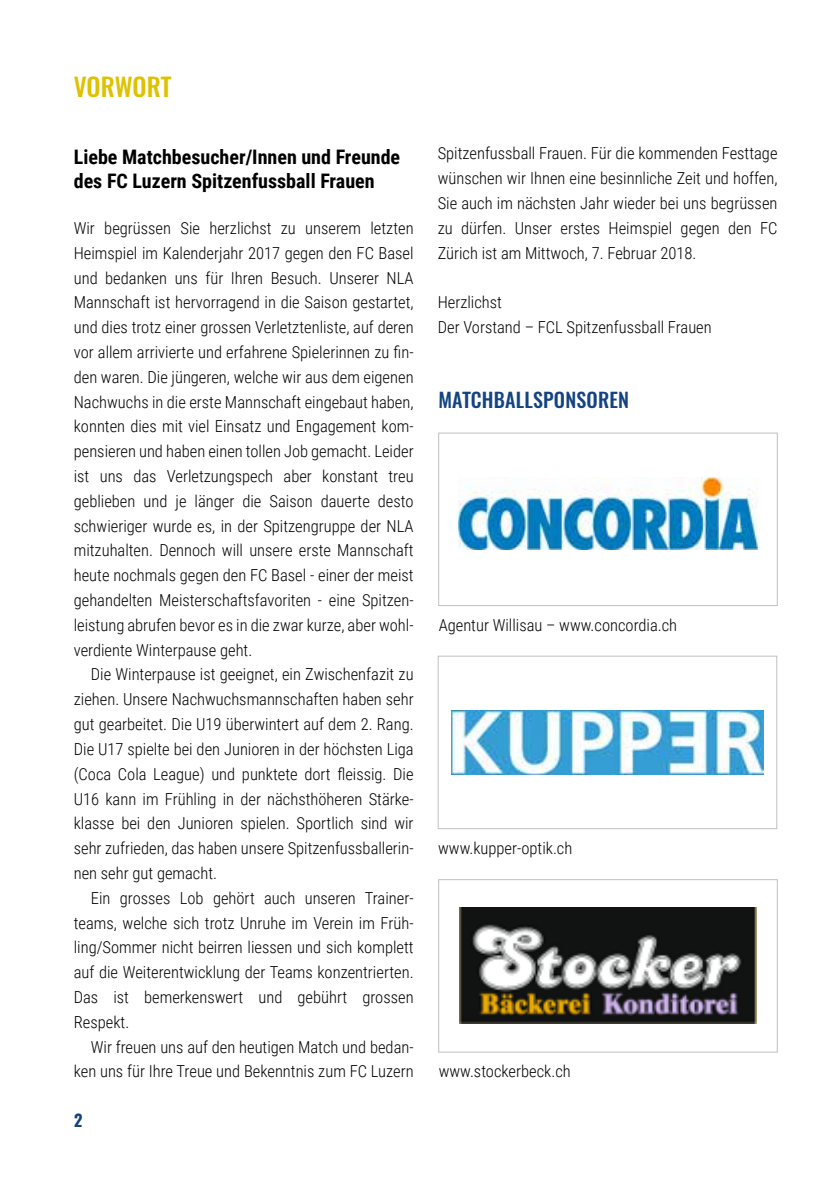
<style>
.page{position:relative;width:840px;height:1191px;background:#fff}
.page>*{position:absolute;margin:0;border:0;box-sizing:border-box;transform-origin:0 0}
.t1{font:500 25px "Oswald";color:#dec100}
.t2{font:700 20px/24.8px "Roboto Condensed";color:#000}
.t3{font:500 20px "Oswald";letter-spacing:.01em;color:#134381}
.t4{font:300 16.4px/24.8px "Roboto Condensed";color:#000;text-align:justify}
.t5{font:700 16.4px "Oswald";color:#134381}
</style>
<div class="page">
<img style="left:459px;top:908px;width:296px;height:116px">
<div style="left:438px;top:879px;width:339px;height:173px;border:1px solid #c1c0c0"></div>
<img style="left:458px;top:477px;width:301px;height:72px">
<div style="left:438px;top:432px;width:339px;height:174px;border:1px solid #c1c0c0"></div>
<img style="left:451px;top:710px;width:312px;height:64px">
<div style="left:437px;top:655px;width:339px;height:174px;border:1px solid #c1c0c0"></div>
<h1 class="t1" style="left:74px;top:74px;width:99px">VORWORT</h1>
<p class="t2" style="left:74px;top:143px;width:328px">Liebe Matchbesucher/Innen und Freunde des FC Luzern Spitzenfussball Frauen</p>
<p class="t4" style="left:74px;top:215px;width:341px">Wir begrüssen Sie herzlichst zu unserem letzten Heimspiel im Kalenderjahr 2017 gegen den FC Basel und bedanken uns für Ihren Besuch. Unserer NLA Mannschaft ist hervorragend in die Saison gestartet, und dies trotz einer grossen Verletztenliste, auf deren vor allem arrivierte und erfahrene Spielerinnen zu fin&shy;den waren. Die jüngeren, welche wir aus dem eigenen Nachwuchs in die erste Mannschaft eingebaut haben, konnten dies mit viel Einsatz und Engagement kom&shy;pensieren und haben einen tollen Job gemacht. Leider ist uns das Verletzungspech aber konstant treu geblieben und je länger die Saison dauerte desto schwieriger wurde es, in der Spitzengruppe der NLA mitzuhalten. Dennoch will unsere erste Mannschaft heute nochmals gegen den FC Basel - einer der meist gehandelten Meisterschaftsfavoriten - eine Spitzen&shy;leistung abrufen bevor es in die zwar kurze, aber wohl&shy;verdiente Winterpause geht.</p>
<p class="t4" style="left:74px;top:661px;width:341px;text-indent:17px">Die Winterpause ist geeignet, ein Zwischenfazit zu ziehen. Unsere Nachwuchsmannschaften haben sehr gut gearbeitet. Die U19 überwintert auf dem 2. Rang.<br>Die U17 spielte bei den Junioren in der höchsten Liga (Coca Cola League) und punktete dort fleissig. Die U16 kann im Frühling in der nächsthöheren Stärke&shy;klasse bei den Junioren spielen. Sportlich sind wir sehr zufrieden, das haben unsere Spitzenfussballerin&shy;nen sehr gut gemacht.</p>
<p class="t4" style="left:74px;top:885px;width:341px;text-indent:17px">Ein grosses Lob gehört auch unseren Trainer&shy;teams, welche sich trotz Unruhe im Verein im Früh&shy;ling/Sommer nicht beirren liessen und sich komplett auf die Weiterentwicklung der Teams konzentrierten.<br>Das ist bemerkenswert und gebührt grossen Respekt.</p>
<p class="t4" style="left:74px;top:1033px;width:341px;text-align:right">Wir freuen uns auf den heutigen Match und bedan&shy;ken uns für Ihre Treue und Bekenntnis zum FC Luzern</p>
<p class="t5" style="left:74px;top:1111px;width:10px">2</p>
<p class="t4" style="left:437px;top:141px;width:341px">Spitzenfussball Frauen. Für die kommenden Festtage wünschen wir Ihnen eine besinnliche Zeit und hoffen, Sie auch im nächsten Jahr wieder bei uns begrüssen zu dürfen. Unser erstes Heimspiel gegen den FC Zürich ist am Mittwoch, 7. Februar 2018.</p>
<p class="t4" style="left:437px;top:289px;width:275px">Herzlichst<br>Der Vorstand – FCL Spitzenfussball Frauen</p>
<p class="t3" style="left:438px;top:389px;width:192px">MATCHBALLSPONSOREN</p>
<p class="t4" style="left:438px;top:612px;width:240px">Agentur Willisau – www.concordia.ch</p>
<p class="t4" style="left:438px;top:835px;width:136px">www.kupper-optik.ch</p>
<p class="t4" style="left:438px;top:1058px;width:133px">www.stockerbeck.ch</p>
</div>
